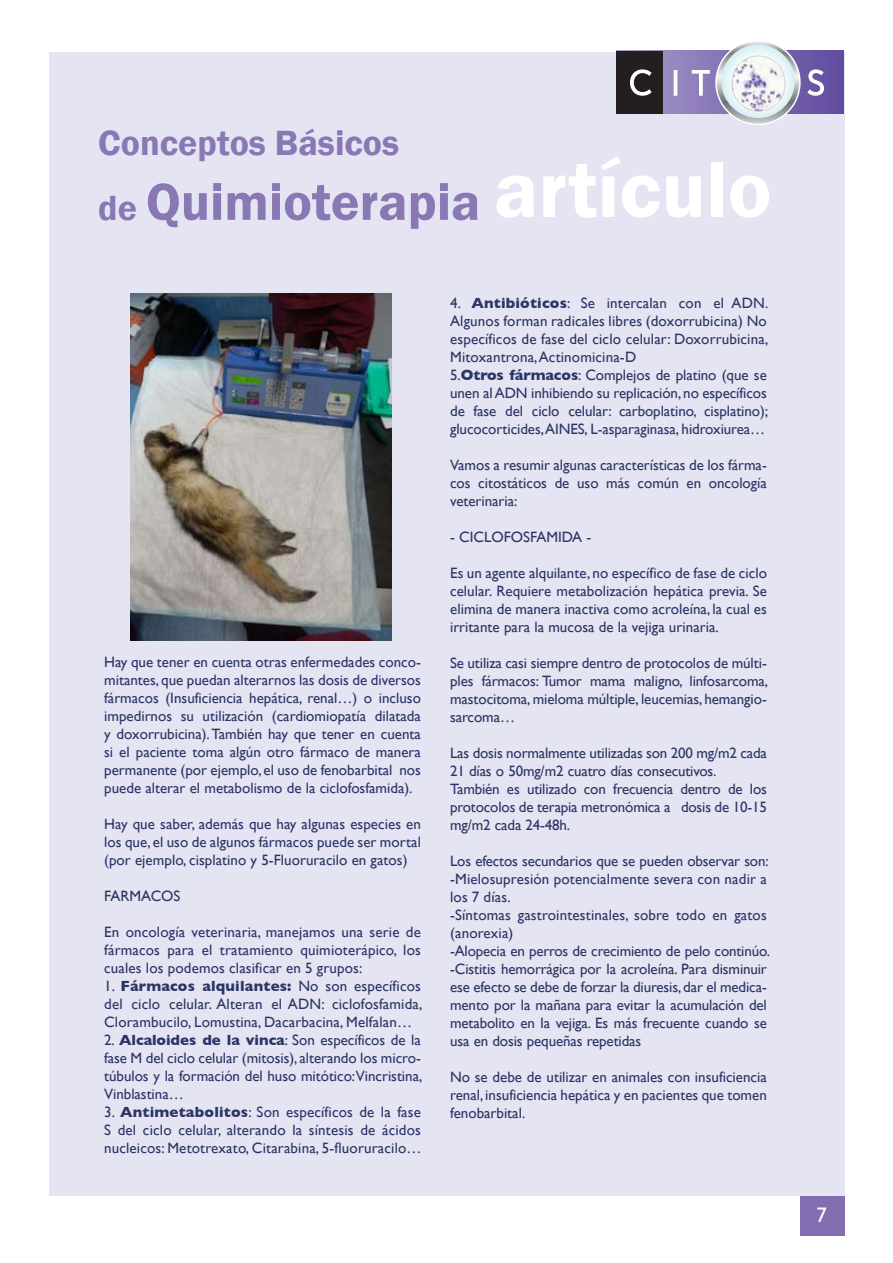
<style>
.page{position:relative;width:893px;height:1263px;background:#fff}
.page>*{position:absolute;margin:0;border:0;box-sizing:border-box;transform-origin:0 0}
.t1{font:600 82.2px "Franklin Gothic";color:#fff}
.t2{font:600 54px "Franklin Gothic";color:#8978b4}
.t3{font:600 36px "Franklin Gothic";color:#8978b4}
.t4{font:21px "Gill Sans";color:#fff}
.t5{font:15px/18px "Gill Sans";letter-spacing:-.005em;color:#2b3566;text-align:justify}
.s1{font-size:36px}
.s2{font-weight:700}
</style>
<div class="page">
<div style="left:50px;top:52px;width:794px;height:1144px;background:#e4e4f2"></div>
<div style="left:800px;top:1196px;width:44px;height:39px;background:#816daf"></div>
<svg style="left:617px;top:51px;width:227px;height:63px;background:#7f6db0"></svg>
<svg style="left:716px;top:41px;width:84px;height:83px"></svg>
<div style="left:715px;top:40px;width:86px;height:85px;border:2px solid #fff;border-radius:50%"></div>
<svg style="left:721px;top:45px;width:74px;height:73px"></svg>
<img style="left:728px;top:53px;width:60px;height:61px">
<div style="left:616px;top:51px;width:47px;height:62px;background:#231f20"></div>
<svg style="left:807px;top:69px;width:17px;height:27px"></svg>
<svg style="left:630px;top:69px;width:22px;height:27px"></svg>
<svg style="left:674px;top:70px;width:3px;height:26px"></svg>
<svg style="left:692px;top:70px;width:18px;height:26px"></svg>
<img style="left:131px;top:293px;width:260px;height:347px">
<p class="t3" style="left:98px;top:121px;width:302px">Conceptos Básicos</p>
<p class="t2" style="left:98px;top:169px;width:384px"><span class="s1">de</span> Quimioterapia</p>
<p class="t1" style="left:494px;top:139px;width:279px">artículo</p>
<p class="t5" style="left:104px;top:653px;width:318px">Hay que tener en cuenta otras enfermedades conco&shy;mitantes, que puedan alterarnos las dosis de diversos fármacos (Insuficiencia hepática, renal…) o incluso impedirnos su utilización (cardiomiopatía dilatada y doxorrubicina). También hay que tener en cuenta si el paciente toma algún otro fármaco de manera permanente (por ejemplo, el uso de fenobarbital nos puede alterar el metabolismo de la ciclofosfamida).</p>
<p class="t5" style="left:104px;top:815px;width:318px">Hay que saber, además que hay algunas especies en los que, el uso de algunos fármacos puede ser mortal (por ejemplo, cisplatino y 5-Fluoruracilo en gatos)</p>
<p class="t5" style="left:104px;top:887px;width:78px">FARMACOS</p>
<p class="t5" style="left:104px;top:923px;width:318px">En oncología veterinaria, manejamos una serie de fármacos para el tratamiento quimioterápico, los cuales los podemos clasificar en 5 grupos:</p>
<p class="t5" style="left:104px;top:977px;width:320px">1. <span class="s2">Fármacos alquilantes:</span> No son específicos del ciclo celular. Alteran el ADN: ciclofosfamida, Clorambucilo, Lomustina, Dacarbacina, Melfalan…</p>
<p class="t5" style="left:104px;top:1031px;width:320px">2. <span class="s2">Alcaloides de la vinca</span>: Son específicos de la fase M del ciclo celular (mitosis), alterando los micro&shy;túbulos y la formación del huso mitótico:Vincristina, Vinblastina…</p>
<p class="t5" style="left:104px;top:1103px;width:319px">3. <span class="s2">Antimetabolitos</span>: Son específicos de la fase S del ciclo celular, alterando la síntesis de ácidos nucleicos: Metotrexato, Citarabina, 5-fluoruracilo…</p>
<p class="t5" style="left:450px;top:294px;width:320px;text-align:left">4. <span class="s2">Antibióticos</span>: Se intercalan con el ADN.<br>Algunos forman radicales libres (doxorrubicina) No específicos de fase del ciclo celular: Doxorrubicina, Mitoxantrona, Actinomicina-D<br>5.<span class="s2">Otros fármacos</span>: Complejos de platino (que se unen al ADN inhibiendo su replicación, no específicos de fase del ciclo celular: carboplatino, cisplatino); glucocorticides, AINES, L-asparaginasa, hidroxiurea…</p>
<p class="t5" style="left:450px;top:456px;width:318px">Vamos a resumir algunas características de los fárma&shy;cos citostáticos de uso más común en oncología veterinaria:</p>
<p class="t5" style="left:450px;top:528px;width:143px">- CICLOFOSFAMIDA -</p>
<p class="t5" style="left:450px;top:564px;width:318px">Es un agente alquilante, no específico de fase de ciclo celular. Requiere metabolización hepática previa. Se elimina de manera inactiva como acroleína, la cual es irritante para la mucosa de la vejiga urinaria.</p>
<p class="t5" style="left:450px;top:654px;width:320px">Se utiliza casi siempre dentro de protocolos de múlti&shy;ples fármacos: Tumor mama maligno, linfosarcoma, mastocitoma, mieloma múltiple, leucemias, hemangio&shy;sarcoma…</p>
<p class="t5" style="left:450px;top:744px;width:318px;text-align:left">Las dosis normalmente utilizadas son 200 mg/m2 cada 21 días o 50mg/m2 cuatro días consecutivos.<br>También es utilizado con frecuencia dentro de los protocolos de terapia metronómica a dosis de 10-15 mg/m2 cada 24-48h.</p>
<p class="t5" style="left:450px;top:852px;width:321px;text-align:left">Los efectos secundarios que se pueden observar son: -Mielosupresión potencialmente severa con nadir a los 7 días.<br>-Síntomas gastrointestinales, sobre todo en gatos (anorexia)<br>-Alopecia en perros de crecimiento de pelo continúo. -Cistitis hemorrágica por la acroleína. Para disminuir ese efecto se debe de forzar la diuresis, dar el medica&shy;mento por la mañana para evitar la acumulación del metabolito en la vejiga. Es más frecuente cuando se usa en dosis pequeñas repetidas</p>
<p class="t5" style="left:450px;top:1068px;width:318px">No se debe de utilizar en animales con insuficiencia renal, insuficiencia hepática y en pacientes que tomen fenobarbital.</p>
<p class="t4" style="left:816px;top:1203px;width:12px">7</p>
</div>
